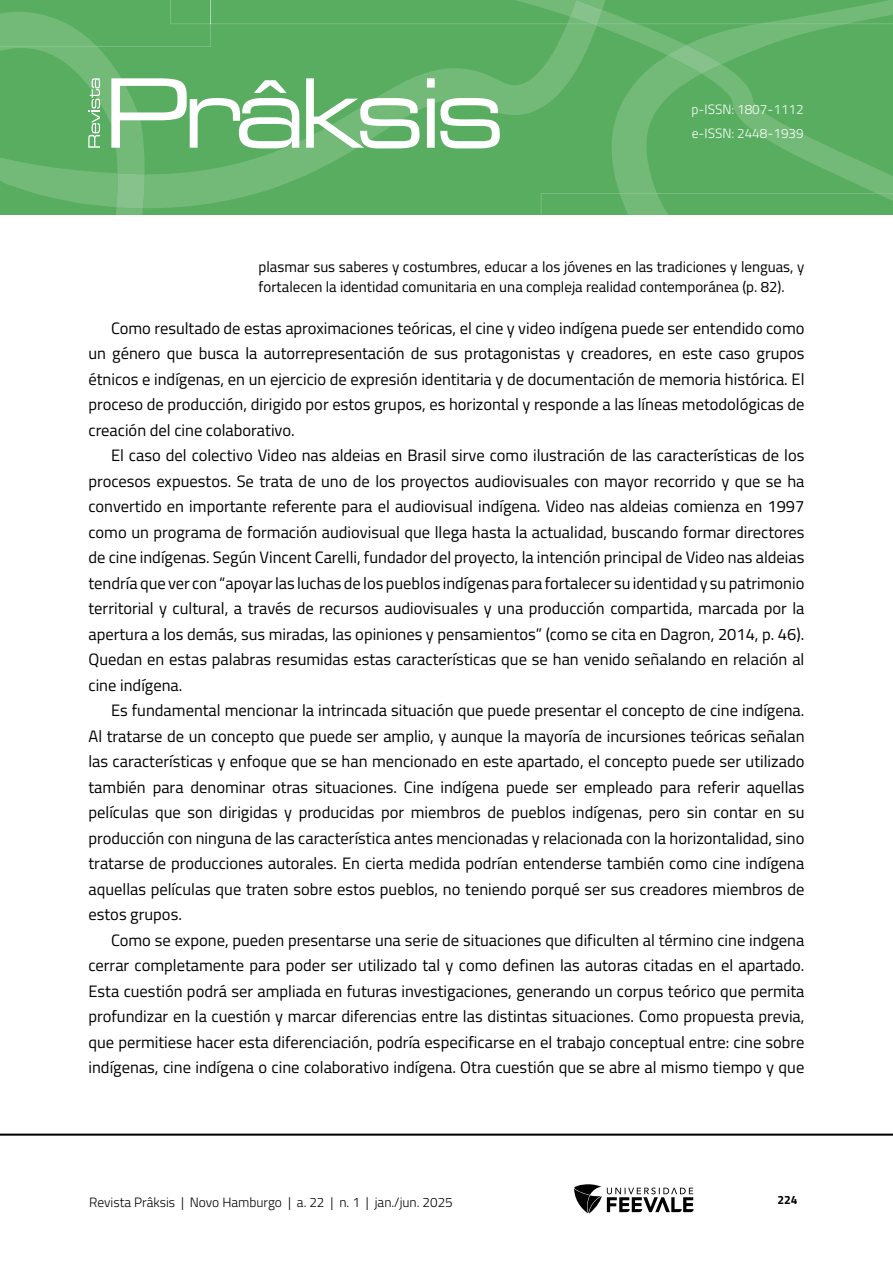
<style>
.page{position:relative;width:893px;height:1263px;background:#fff}
.page>*{position:absolute;margin:0;border:0;box-sizing:border-box;transform-origin:0 0}
.Corpo_de_texto{font:16.5px/25.5px "Titillium Web";color:#000;text-align:justify}
.Citação{font:15px/19.5px "Titillium Web";color:#000}
.t1{font:300 13.5px "Titillium Web";color:#000}
.t2{font:300 13.5px/24px "Titillium Web";color:#fff}
.t3{font:700 12px "Titillium Web";color:#000}
</style>
<div class="page">
<hr style="left:0;top:1133px;width:893px;height:3px;background:#000">
<svg style="left:574px;top:1184px;width:120px;height:29px"></svg>
<svg style="left:0;top:0;width:893px;height:215px;background:#65b26c"></svg>
<p class="t2" style="left:691px;top:97px;width:114px">p-ISSN: 1807-1112 e-ISSN: 2448-1939</p>
<p class="Citação" style="left:259px;top:256px;width:547px">plasmar sus saberes y costumbres, educar a los jóvenes en las tradiciones y lenguas, y fortalecen la identidad comunitaria en una compleja realidad contemporánea (p. 82).</p>
<p class="Corpo_de_texto" style="left:88px;top:314px;width:717px;text-indent:22px">Como resultado de estas aproximaciones teóricas, el cine y video indígena puede ser entendido como un género que busca la autorrepresentación de sus protagonistas y creadores, en este caso grupos étnicos e indígenas, en un ejercicio de expresión identitaria y de documentación de memoria histórica. El proceso de producción, dirigido por estos grupos, es horizontal y responde a las líneas metodológicas de creación del cine colaborativo.</p>
<p class="Corpo_de_texto" style="left:88px;top:442px;width:717px;text-indent:22px">El caso del colectivo Video nas aldeias en Brasil sirve como ilustración de las características de los procesos expuestos. Se trata de uno de los proyectos audiovisuales con mayor recorrido y que se ha convertido en importante referente para el audiovisual indígena. Video nas aldeias comienza en 1997 como un programa de formación audiovisual que llega hasta la actualidad, buscando formar directores de cine indígenas. Según Vincent Carelli, fundador del proyecto, la intención principal de Video nas aldeias tendría que ver con “apoyar las luchas de los pueblos indígenas para fortalecer su identidad y su patrimonio territorial y cultural, a través de recursos audiovisuales y una producción compartida, marcada por la apertura a los demás, sus miradas, las opiniones y pensamientos” (como se cita en Dagron, 2014, p. 46).<br>Quedan en estas palabras resumidas estas características que se han venido señalando en relación al cine indígena.</p>
<p class="Corpo_de_texto" style="left:88px;top:697px;width:717px;text-indent:22px">Es fundamental mencionar la intrincada situación que puede presentar el concepto de cine indígena.<br>Al tratarse de un concepto que puede ser amplio, y aunque la mayoría de incursiones teóricas señalan las características y enfoque que se han mencionado en este apartado, el concepto puede ser utilizado también para denominar otras situaciones. Cine indígena puede ser empleado para referir aquellas películas que son dirigidas y producidas por miembros de pueblos indígenas, pero sin contar en su producción con ninguna de las característica antes mencionadas y relacionada con la horizontalidad, sino tratarse de producciones autorales. En cierta medida podrían entenderse también como cine indígena aquellas películas que traten sobre estos pueblos, no teniendo porqué ser sus creadores miembros de estos grupos.</p>
<p class="Corpo_de_texto" style="left:88px;top:926px;width:717px;text-indent:22px">Como se expone, pueden presentarse una serie de situaciones que dificulten al término cine indgena cerrar completamente para poder ser utilizado tal y como definen las autoras citadas en el apartado.<br>Esta cuestión podrá ser ampliada en futuras investigaciones, generando un corpus teórico que permita profundizar en la cuestión y marcar diferencias entre las distintas situaciones. Como propuesta previa, que permitiese hacer esta diferenciación, podría especificarse en el trabajo conceptual entre: cine sobre indígenas, cine indígena o cine colaborativo indígena. Otra cuestión que se abre al mismo tiempo y que</p>
<p class="t1" style="left:89px;top:1192px;width:365px">Revista Prâksis | Novo Hamburgo | a. 22 | n. 1 | jan./jun. 2025</p>
<p class="t3" style="left:777px;top:1190px;width:22px">224</p>
</div>
